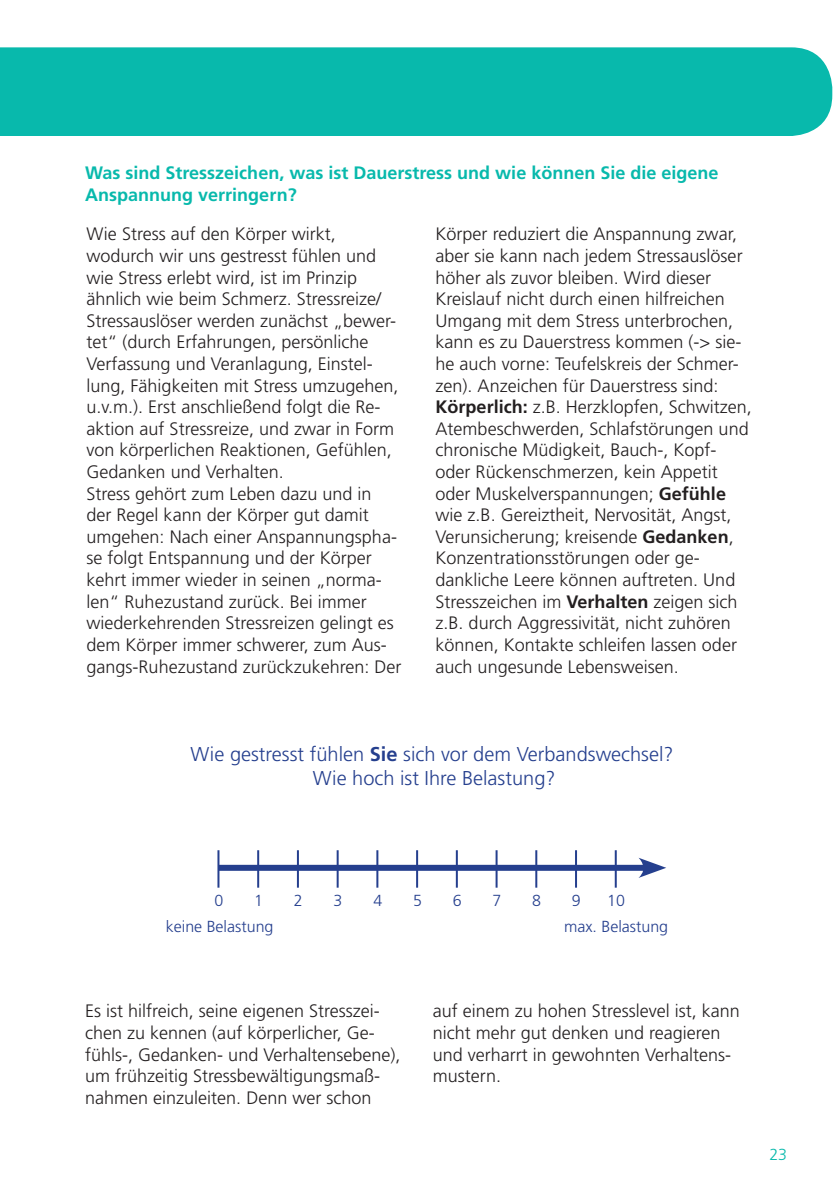
<style>
.page{position:relative;width:840px;height:1191px;background:#fff}
.page>*{position:absolute;margin:0;border:0;box-sizing:border-box;transform-origin:0 0}
.t1{font:300 20px/24px "Frutiger LT Std";color:#253f8e;text-align:center}
.t2{font:300 18px/21.6px "Frutiger LT Std";color:#231f20}
.t3{font:700 18px/21.6px "Frutiger LT Std";color:#08b9ac}
.t4{font:300 16px "Frutiger LT Std";color:#253f8e}
.t5{font:300 16px "Frutiger LT Std";color:#08b9ac}
.s1{font-weight:700}
</style>
<div class="page">
<div style="left:0;top:47px;width:833px;height:89px;background:#08b9ac"></div>
<div style="left:218px;top:864px;width:431px;height:6px;background:#253f8e"></div>
<svg style="left:638px;top:857px;width:28px;height:21px"></svg>
<hr style="left:217px;top:850px;width:2px;height:37px;background:#253f8e">
<hr style="left:257px;top:850px;width:2px;height:37px;background:#253f8e">
<hr style="left:297px;top:850px;width:2px;height:37px;background:#253f8e">
<hr style="left:336px;top:850px;width:2px;height:37px;background:#253f8e">
<hr style="left:376px;top:850px;width:2px;height:37px;background:#253f8e">
<hr style="left:416px;top:850px;width:2px;height:37px;background:#253f8e">
<hr style="left:455px;top:850px;width:2px;height:37px;background:#253f8e">
<hr style="left:495px;top:850px;width:2px;height:37px;background:#253f8e">
<hr style="left:535px;top:850px;width:2px;height:37px;background:#253f8e">
<hr style="left:574px;top:850px;width:2px;height:37px;background:#253f8e">
<hr style="left:614px;top:850px;width:2px;height:37px;background:#253f8e">
<p class="t3" style="left:85px;top:162px;width:634px">Was sind Stresszeichen, was ist Dauerstress und wie können Sie die eigene<br>Anspannung verringern?</p>
<p class="t2" style="left:86px;top:224px;width:316px">Wie Stress auf den Körper wirkt, wodurch wir uns gestresst fühlen und wie Stress erlebt wird, ist im Prinzip ähnlich wie beim Schmerz. Stressreize/ Stressauslöser werden zunächst „bewer&shy;tet“ (durch Erfahrungen, persönliche Verfassung und Veranlagung, Einstel&shy;lung, Fähigkeiten mit Stress umzugehen, u.v.m.). Erst anschließend folgt die Re&shy;aktion auf Stressreize, und zwar in Form von körperlichen Reaktionen, Gefühlen, Gedanken und Verhalten.<br>Stress gehört zum Leben dazu und in<br>der Regel kann der Körper gut damit umgehen: Nach einer Anspannungspha&shy;se folgt Entspannung und der Körper kehrt immer wieder in seinen „norma&shy;len“ Ruhezustand zurück. Bei immer wiederkehrenden Stressreizen gelingt es dem Körper immer schwerer, zum Aus&shy;gangs-Ruhezustand zurückzukehren: Der</p>
<p class="t2" style="left:435px;top:224px;width:318px">Körper reduziert die Anspannung zwar, aber sie kann nach jedem Stressauslöser höher als zuvor bleiben. Wird dieser Kreislauf nicht durch einen hilfreichen Umgang mit dem Stress unterbrochen, kann es zu Dauerstress kommen (-&gt; sie&shy;he auch vorne: Teufelskreis der Schmer&shy;zen). Anzeichen für Dauerstress sind:<br><span class="s1">Körperlich:</span> z.B. Herzklopfen, Schwitzen, Atembeschwerden, Schlafstörungen und chronische Müdigkeit, Bauch-, Kopf&shy;oder Rückenschmerzen, kein Appetit oder Muskelverspannungen; <span class="s1">Gefühle </span>wie z.B. Gereiztheit, Nervosität, Angst, Verunsicherung; kreisende <span class="s1">Gedanken</span>, Konzentrationsstörungen oder ge&shy;dankliche Leere können auftreten. Und Stresszeichen im <span class="s1">Verhalten</span> zeigen sich z.B. durch Aggressivität, nicht zuhören können, Kontakte schleifen lassen oder auch ungesunde Lebensweisen.</p>
<p class="t1" style="left:190px;top:742px;width:484px">Wie gestresst fühlen <span class="s1">Sie</span> sich vor dem Verbandswechsel?<br>Wie hoch ist Ihre Belastung?</p>
<p class="t4" style="left:214px;top:891px;width:10px">0</p>
<p class="t4" style="left:254px;top:891px;width:10px">1</p>
<p class="t4" style="left:294px;top:891px;width:10px">2</p>
<p class="t4" style="left:333px;top:891px;width:10px">3</p>
<p class="t4" style="left:373px;top:891px;width:10px">4</p>
<p class="t4" style="left:413px;top:891px;width:10px">5</p>
<p class="t4" style="left:452px;top:891px;width:10px">6</p>
<p class="t4" style="left:492px;top:891px;width:10px">7</p>
<p class="t4" style="left:532px;top:891px;width:10px">8</p>
<p class="t4" style="left:571px;top:891px;width:10px">9</p>
<p class="t4" style="left:607px;top:891px;width:19px">10</p>
<p class="t4" style="left:166px;top:917px;width:109px">keine Belastung</p>
<p class="t4" style="left:563px;top:917px;width:106px">max. Belastung</p>
<p class="t2" style="left:85px;top:1000px;width:317px">Es ist hilfreich, seine eigenen Stresszei&shy;chen zu kennen (auf körperlicher, Ge&shy;fühls-, Gedanken- und Verhaltensebene), um frühzeitig Stressbewältigungsmaß&shy;nahmen einzuleiten. Denn wer schon</p>
<p class="t2" style="left:432px;top:1000px;width:308px">auf einem zu hohen Stresslevel ist, kann nicht mehr gut denken und reagieren und verharrt in gewohnten Verhaltens&shy;mustern.</p>
<p class="t5" style="left:769px;top:1145px;width:19px">23</p>
</div>
